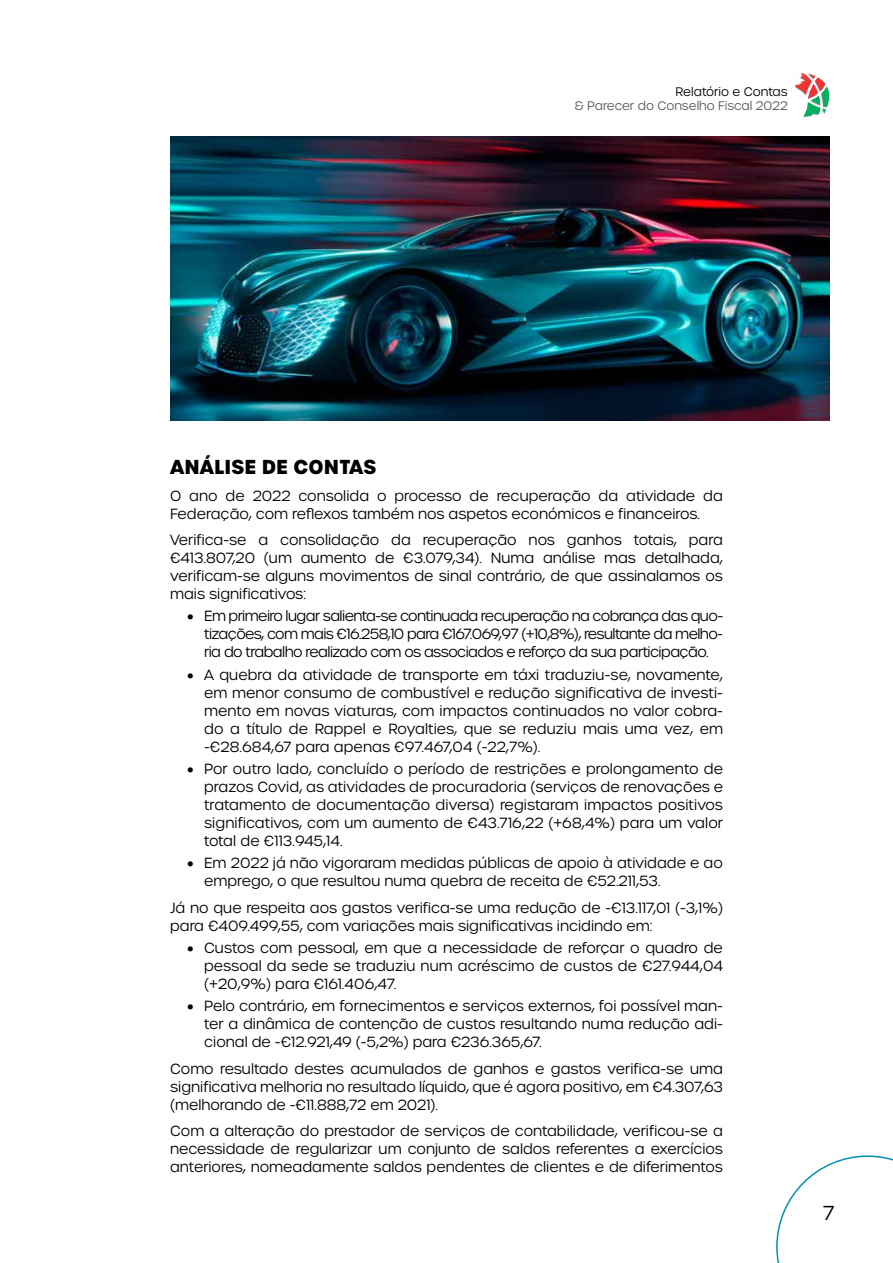
<style>
.page{position:relative;width:893px;height:1263px;background:#fff}
.page>*{position:absolute;margin:0;border:0;box-sizing:border-box;transform-origin:0 0}
.t1{font:700 19.5px "Urbane";letter-spacing:.005em;color:#000}
.t2{font:300 19.5px "Urbane";color:#000}
.t3{font:300 14.25px/18px "Urbane";color:#000;text-align:justify}
.t4{font:300 12px "Urbane";color:#58585b}
.t5{font:300 12px "Urbane";color:#000}
</style>
<div class="page">
<svg style="left:776px;top:1155px;width:117px;height:108px"></svg>
<svg style="left:795px;top:72px;width:35px;height:46px"></svg>
<img style="left:170px;top:136px;width:659px;height:285px">
<p class="t5" style="left:676px;top:84px;width:114px">Relatório e Contas</p>
<p class="t4" style="left:575px;top:98px;width:214px">&amp; Parecer do Conselho Fiscal 2022</p>
<h1 class="t1" style="left:170px;top:453px;width:208px">ANÁLISE DE CONTAS</h1>
<p class="t3" style="left:170px;top:486px;width:554px">O ano de 2022 consolida o processo de recuperação da atividade da<br>Federação, com reflexos também nos aspetos económicos e financeiros.</p>
<p class="t3" style="left:170px;top:531px;width:554px">Verifica-se a consolidação da recuperação nos ganhos totais, para €413.807,20 (um aumento de €3.079,34). Numa análise mas detalhada, verificam-se alguns movimentos de sinal contrário, de que assinalamos os mais significativos:</p>
<p class="t3" style="left:204px;top:607px;width:520px;text-indent:-17px">• Em primeiro lugar salienta-se continuada recuperação na cobrança das quo&shy;tizações, com mais €16.258,10 para €167.069,97 (+10,8%), resultante da melho&shy;ria do trabalho realizado com os associados e reforço da sua participação.</p>
<p class="t3" style="left:204px;top:665px;width:520px;text-indent:-17px">• A quebra da atividade de transporte em táxi traduziu-se, novamente, em menor consumo de combustível e redução significativa de investi&shy;mento em novas viaturas, com impactos continuados no valor cobra&shy;do a título de Rappel e Royalties, que se reduziu mais uma vez, em -€28.684,67 para apenas €97.467,04 (-22,7%).</p>
<p class="t3" style="left:204px;top:760px;width:520px;text-indent:-17px">• Por outro lado, concluído o período de restrições e prolongamento de prazos Covid, as atividades de procuradoria (serviços de renovações e tratamento de documentação diversa) registaram impactos positivos significativos, com um aumento de €43.716,22 (+68,4%) para um valor total de €113.945,14.</p>
<p class="t3" style="left:204px;top:854px;width:520px;text-indent:-17px">• Em 2022 já não vigoraram medidas públicas de apoio à atividade e ao emprego, o que resultou numa quebra de receita de €52.211,53.</p>
<p class="t3" style="left:170px;top:898px;width:554px">Já no que respeita aos gastos verifica-se uma redução de -€13.117,01 (-3,1%) para €409.499,55, com variações mais significativas incidindo em:</p>
<p class="t3" style="left:204px;top:939px;width:520px;text-indent:-17px">• Custos com pessoal, em que a necessidade de reforçar o quadro de pessoal da sede se traduziu num acréscimo de custos de €27.944,04 (+20,9%) para €161.406,47.</p>
<p class="t3" style="left:204px;top:997px;width:520px;text-indent:-17px">• Pelo contrário, em fornecimentos e serviços externos, foi possível man&shy;ter a dinâmica de contenção de custos resultando numa redução adi&shy;cional de -€12.921,49 (-5,2%) para €236.365,67.</p>
<p class="t3" style="left:170px;top:1059px;width:554px">Como resultado destes acumulados de ganhos e gastos verifica-se uma significativa melhoria no resultado líquido, que é agora positivo, em €4.307,63 (melhorando de -€11.888,72 em 2021).</p>
<p class="t3" style="left:170px;top:1122px;width:554px">Com a alteração do prestador de serviços de contabilidade, verificou-se a necessidade de regularizar um conjunto de saldos referentes a exercícios anteriores, nomeadamente saldos pendentes de clientes e de diferimentos</p>
<h1 class="t2" style="left:823px;top:1200px;width:13px">7</h1>
</div>
